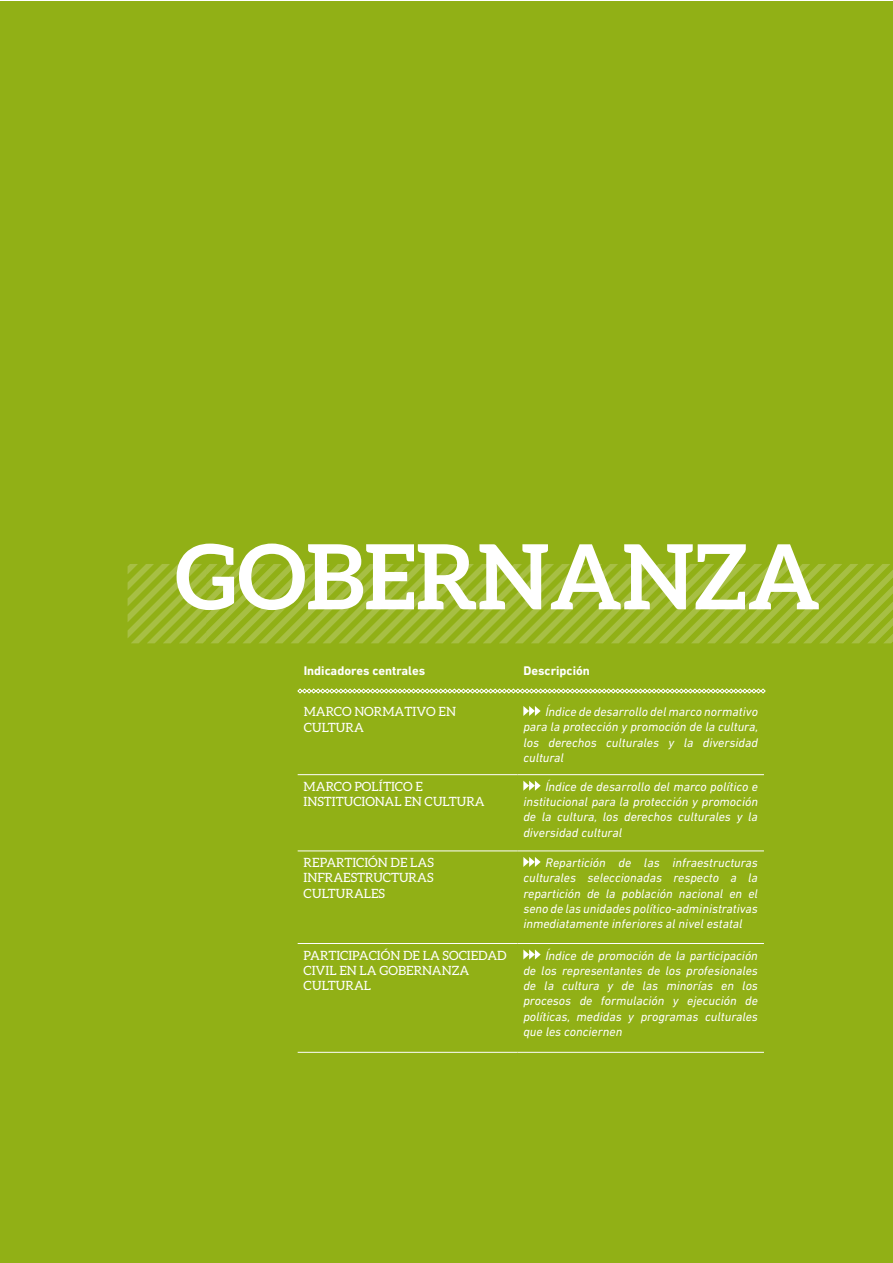
<style>
.page{position:relative;width:893px;height:1263px;background:#fff}
.page>*{position:absolute;margin:0;border:0;box-sizing:border-box;transform-origin:0 0}
.t1{font:700 90px "Aleo";color:#fff}
.t2{font:italic 12.75px/15.3px "DIN Next LT Pro";color:#fff;text-align:justify}
.t3{font:12.75px/15.3px "Aleo";color:#fff}
.t4{font:700 12.75px "DIN Next LT Pro";color:#fff}
</style>
<div class="page">
<div style="left:0;top:1px;width:892px;height:1262px;background:#91b016"></div>
<hr style="left:298px;top:1052px;width:219px;height:1px;background:#fff">
<hr style="left:517px;top:1052px;width:247px;height:1px;background:#fff">
<hr style="left:298px;top:851px;width:219px;height:1px;background:#fff">
<hr style="left:517px;top:851px;width:247px;height:1px;background:#fff">
<hr style="left:298px;top:943px;width:219px;height:1px;background:#fff">
<hr style="left:517px;top:943px;width:247px;height:1px;background:#fff">
<hr style="left:298px;top:774px;width:219px;height:1px;background:#fff">
<hr style="left:517px;top:774px;width:247px;height:1px;background:#fff">
<svg style="left:523px;top:706px;width:18px;height:10px"></svg>
<svg style="left:523px;top:781px;width:18px;height:10px"></svg>
<svg style="left:523px;top:857px;width:18px;height:10px"></svg>
<svg style="left:523px;top:949px;width:18px;height:10px"></svg>
<svg style="left:297px;top:688px;width:469px;height:5px"></svg>
<svg style="left:128px;top:564px;width:764px;height:79px"></svg>
<p class="t1" style="left:175px;top:525px;width:647px">GOBERNANZA</p>
<p class="t4" style="left:304px;top:663px;width:123px">Indicadores centrales</p>
<p class="t4" style="left:523px;top:663px;width:68px">Descripción</p>
<p class="t3" style="left:304px;top:704px;width:154px">MARCO NORMATIVO EN<br>CULTURA</p>
<p class="t2" style="left:523px;top:704px;width:236px;text-indent:22px">Índice de desarrollo del marco normativo para la protección y promoción de la cultura, los derechos culturales y la diversidad cultural</p>
<p class="t3" style="left:304px;top:778px;width:183px">MARCO POLÍTICO E<br>INSTITUCIONAL EN CULTURA</p>
<p class="t2" style="left:523px;top:778px;width:236px;text-indent:22px">Índice de desarrollo del marco político e institucional para la protección y promoción de la cultura, los derechos culturales y la diversidad cultural</p>
<p class="t3" style="left:304px;top:855px;width:132px;text-align:justify">REPARTICIÓN DE LAS INFRAESTRUCTURAS CULTURALES</p>
<p class="t2" style="left:523px;top:855px;width:236px;text-indent:22px">Repartición de las infraestructuras culturales seleccionadas respecto a la repartición de la población nacional en el seno de las unidades político-administrativas inmediatamente inferiores al nivel estatal</p>
<p class="t3" style="left:304px;top:947px;width:205px">PARTICIPACIÓN DE LA SOCIEDAD<br>CIVIL EN LA GOBERNANZA<br>CULTURAL</p>
<p class="t2" style="left:523px;top:947px;width:236px;text-indent:22px">Índice de promoción de la participación de los representantes de los profesionales de la cultura y de las minorías en los procesos de formulación y ejecución de políticas, medidas y programas culturales que les conciernen</p>
</div>
